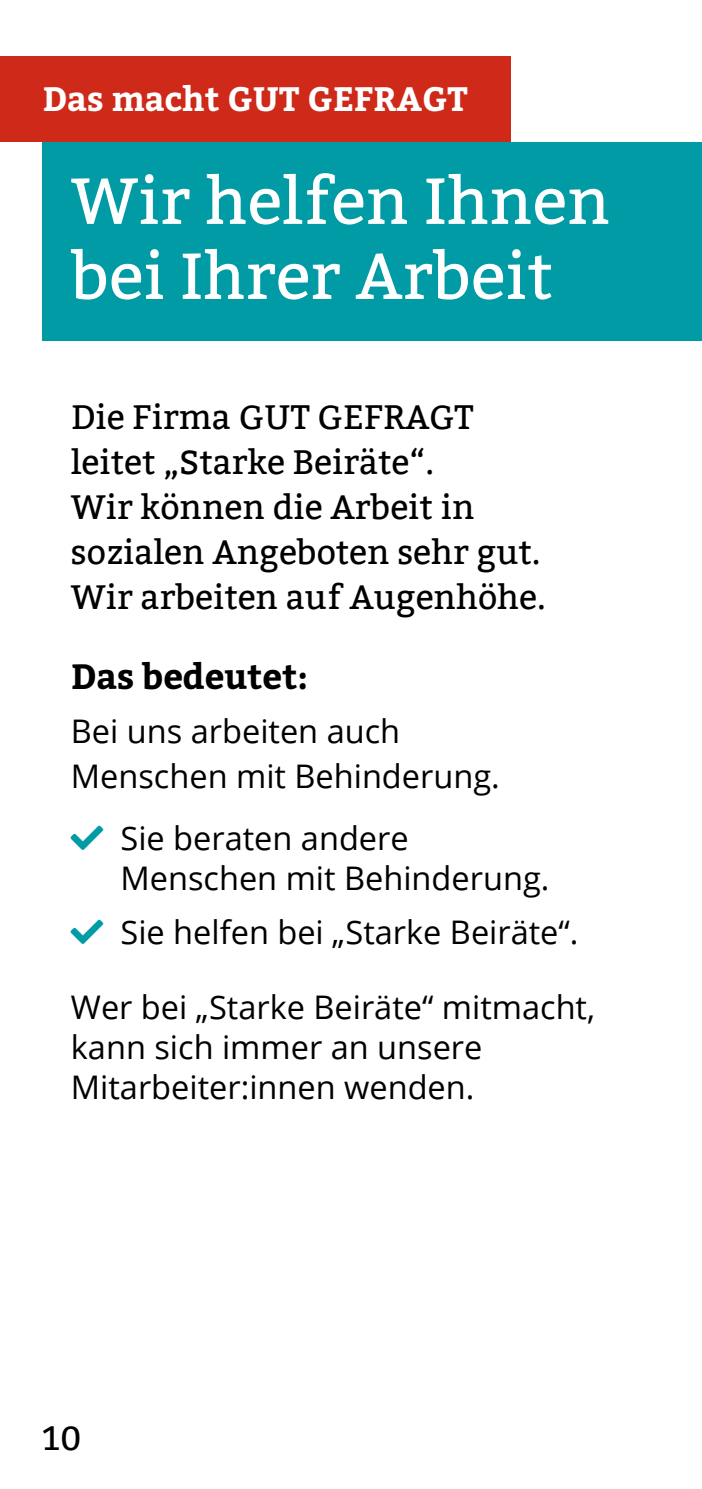
<style>
.page{position:relative;width:702px;height:1489px;background:#fff}
.page>*{position:absolute;margin:0;border:0;box-sizing:border-box;transform-origin:0 0}
.HL_2{font:65px "Bitter";color:#fff}
.HL_3{font:700 35px "Bitter";color:#000}
.Introtext{font:33.75px/45px "Bitter";color:#000}
.Introtext_Abstand_5{font:33.75px "Bitter";color:#000}
.HL_1{font:700 33.75px "Bitter";color:#fff}
.Fliesstext{font:32.5px "Open Sans";color:#000}
.Liste_Haken_Abstand_2{font:32.5px/40px "Open Sans";color:#000}
.Liste_Haken_Abstand_5{font:32.5px "Open Sans";color:#000}
.Fliesstext_Abstand_3{font:32.5px "Open Sans";color:#000}
.s1{color:#009ba4}
</style>
<div class="page">
<hr style="left:701px;top:638px;width:1px;height:850px;background:#e0f1f3">
<div style="left:0;top:57px;width:510px;height:85px;background:#ce2919"></div>
<div style="left:43px;top:142px;width:659px;height:198px;background:#009ba4"></div>
<h1 class="HL_1" style="left:43px;top:79px;width:426px">Das macht GUT GEFRAGT</h1>
<h1 class="HL_2" style="left:71px;top:163px;width:540px">Wir helfen Ihnen</h1>
<h1 class="HL_2" style="left:71px;top:238px;width:483px">bei Ihrer Arbeit</h1>
<p class="Introtext" style="left:71px;top:395px;width:404px">Die Firma GUT GEFRAGT leitet „Starke Beiräte“.</p>
<p class="Introtext" style="left:71px;top:485px;width:471px">Wir können die Arbeit in sozialen Angeboten sehr gut.</p>
<p class="Introtext_Abstand_5" style="left:71px;top:577px;width:476px">Wir arbeiten auf Augenhöhe.</p>
<h3 class="HL_3" style="left:71px;top:655px;width:239px">Das bedeutet:</h3>
<p class="Fliesstext" style="left:71px;top:709px;width:331px">Bei uns arbeiten auch</p>
<p class="Fliesstext_Abstand_3" style="left:71px;top:754px;width:430px">Menschen mit Behinderung.</p>
<p class="Liste_Haken_Abstand_2" style="left:120px;top:817px;width:430px;text-indent:-50px"><span class="s1">■</span> Sie beraten andere<br>Menschen mit Behinderung.</p>
<p class="Liste_Haken_Abstand_5" style="left:71px;top:909px;width:509px"><span class="s1">■</span> Sie helfen bei „Starke Beiräte“.</p>
<p class="Fliesstext" style="left:71px;top:985px;width:525px">Wer bei „Starke Beiräte“ mitmacht,</p>
<p class="Fliesstext" style="left:71px;top:1025px;width:413px">kann sich immer an unsere</p>
<p class="Fliesstext" style="left:71px;top:1065px;width:405px">Mitarbeiter:innen wenden.</p>
<p class="Introtext" style="left:43px;top:1415px;width:41px">10</p>
</div>
